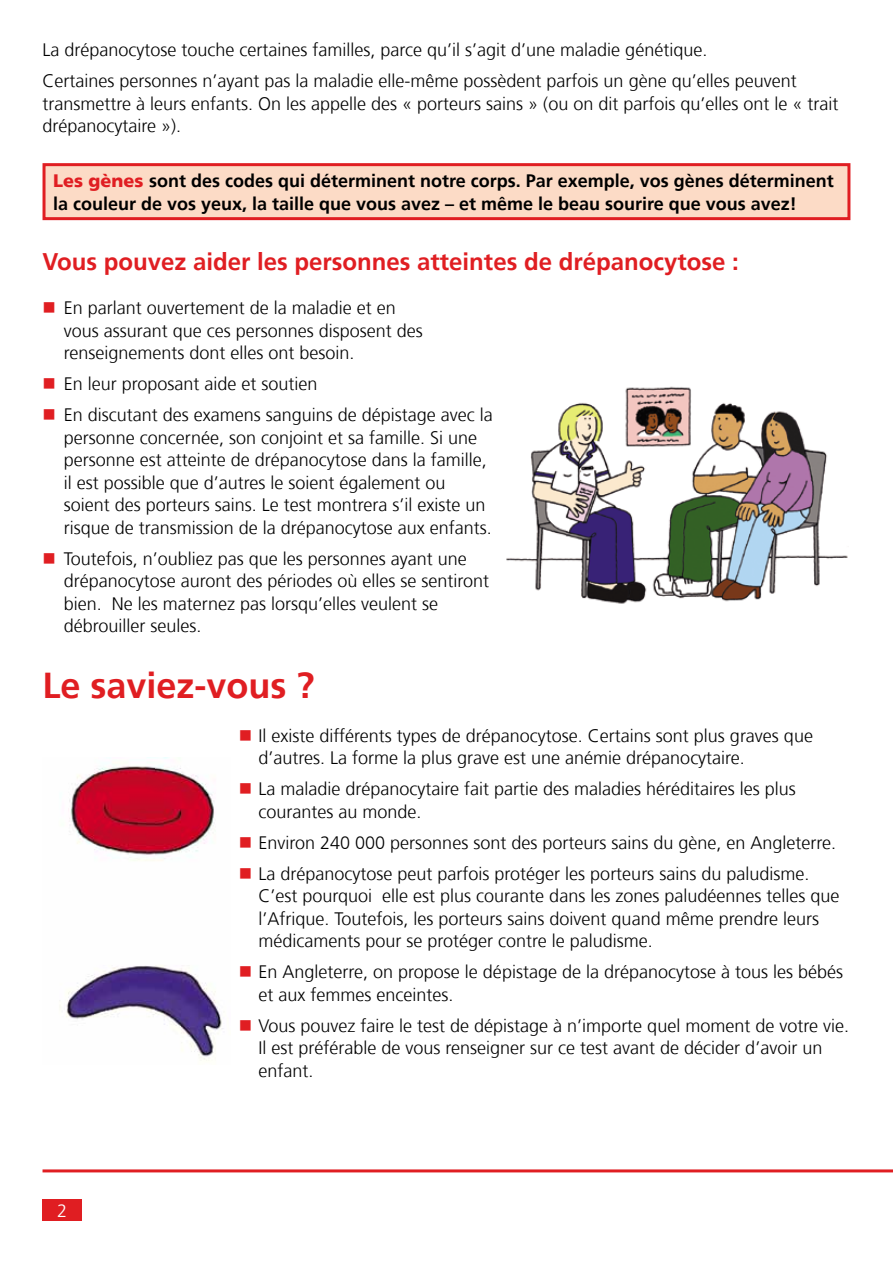
<style>
.page{position:relative;width:893px;height:1263px;background:#fff}
.page>*{position:absolute;margin:0;border:0;box-sizing:border-box;transform-origin:0 0}
.t1{font:700 36px "Frutiger";color:#e01e22}
.t2{font:700 24px "Frutiger";color:#e01e22}
.t3{font:300 18px/22.5px "Frutiger";color:#000}
.t4{font:700 18px/22.5px "Frutiger";color:#000}
.t5{font:300 18px "Frutiger";color:#fff}
.s1{font-weight:900;color:#e01e22}
</style>
<div class="page">
<div style="left:44px;top:165px;width:805px;height:54px;background:#fcdbc6"></div>
<div style="left:43px;top:163px;width:807px;height:57px;border:3px solid #e01e22"></div>
<img style="left:506px;top:386px;width:342px;height:218px">
<img style="left:59px;top:757px;width:165px;height:304px">
<hr style="left:43px;top:1169px;width:850px;height:3px;background:#e01e22">
<div style="left:43px;top:1199px;width:39px;height:21px;background:#e01e22"></div>
<p class="t3" style="left:43px;top:35px;width:756px;line-height:31px">La drépanocytose touche certaines familles, parce qu’il s’agit d’une maladie génétique.<br>Certaines personnes n’ayant pas la maladie elle-même possèdent parfois un gène qu’elles peuvent</p>
<p class="t3" style="left:43px;top:92px;width:797px">transmettre à leurs enfants. On les appelle des « porteurs sains » (ou on dit parfois qu’elles ont le « trait drépanocytaire »).</p>
<p class="t4" style="left:53px;top:170px;width:782px"><span class="s1">Les gènes</span> sont des codes qui déterminent notre corps. Par exemple, vos gènes déterminent la couleur de vos yeux, la taille que vous avez – et même le beau sourire que vous avez!</p>
<h2 class="t2" style="left:43px;top:248px;width:698px">Vous pouvez aider les personnes atteintes de drépanocytose :</h2>
<p class="t3" style="left:64px;top:297px;width:361px">En parlant ouvertement de la maladie et en vous assurant que ces personnes disposent des renseignements dont elles ont besoin.</p>
<p class="t3" style="left:64px;top:369px;width:431px;line-height:31px">En leur proposant aide et soutien<br>En discutant des examens sanguins de dépistage avec la</p>
<p class="t3" style="left:64px;top:426px;width:430px">personne concernée, son conjoint et sa famille. Si une personne est atteinte de drépanocytose dans la famille, il est possible que d’autres le soient également ou soient des porteurs sains. Le test montrera s’il existe un risque de transmission de la drépanocytose aux enfants.</p>
<p class="t3" style="left:64px;top:547px;width:427px">Toutefois, n’oubliez pas que les personnes ayant une drépanocytose auront des périodes où elles se sentiront bien. Ne les maternez pas lorsqu’elles veulent se débrouiller seules.</p>
<h1 class="t1" style="left:43px;top:664px;width:274px">Le saviez-vous ?</h1>
<p class="t3" style="left:259px;top:725px;width:556px">Il existe différents types de drépanocytose. Certains sont plus graves que d’autres. La forme la plus grave est une anémie drépanocytaire.</p>
<p class="t3" style="left:259px;top:778px;width:539px">La maladie drépanocytaire fait partie des maladies héréditaires les plus courantes au monde.</p>
<p class="t3" style="left:259px;top:827px;width:579px;line-height:31px">Environ 240 000 personnes sont des porteurs sains du gène, en Angleterre.<br>La drépanocytose peut parfois protéger les porteurs sains du paludisme.</p>
<p class="t3" style="left:259px;top:885px;width:582px">C’est pourquoi elle est plus courante dans les zones paludéennes telles que l’Afrique. Toutefois, les porteurs sains doivent quand même prendre leurs médicaments pour se protéger contre le paludisme.</p>
<p class="t3" style="left:259px;top:961px;width:586px">En Angleterre, on propose le dépistage de la drépanocytose à tous les bébés et aux femmes enceintes.</p>
<p class="t3" style="left:259px;top:1014px;width:592px">Vous pouvez faire le test de dépistage à n’importe quel moment de votre vie.<br>Il est préférable de vous renseigner sur ce test avant de décider d’avoir un enfant.</p>
<p class="t5" style="left:57px;top:1200px;width:12px">2</p>
</div>
